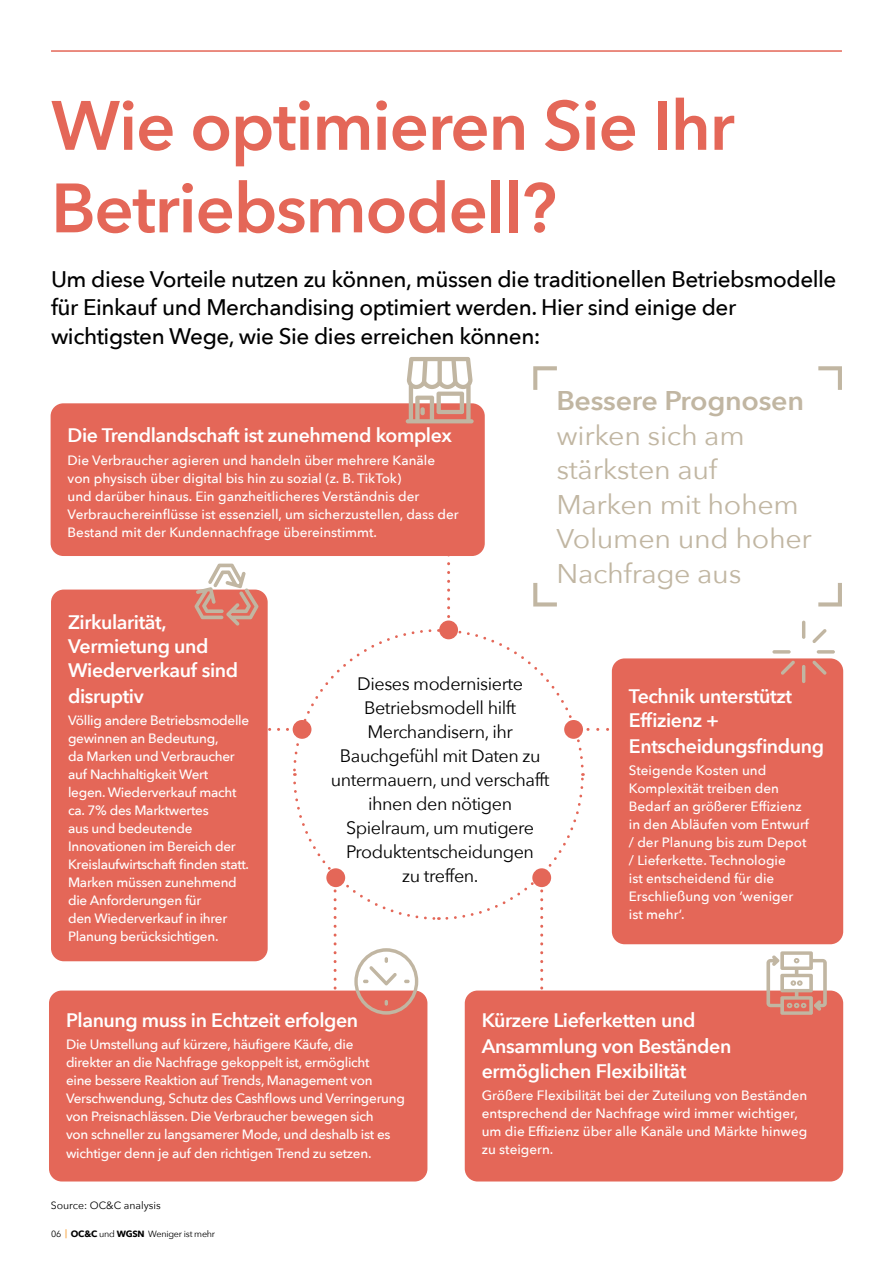
<style>
.page{position:relative;width:893px;height:1263px;background:#fff}
.page>*{position:absolute;margin:0;border:0;box-sizing:border-box;transform-origin:0 0}
.t1{font:600 69px/82.5px "Avenir Next";letter-spacing:-.02em;color:#e46758}
.t2{font:27px/34.5px "Avenir Next";letter-spacing:-.01em;color:#c1b6a2;scale:1.06 1}
.t3{font:600 27px "Avenir Next";letter-spacing:-.01em;color:#c1b6a2;scale:1.06 1}
.t4{font:500 22.5px/28.5px "Avenir Next";letter-spacing:-.02em;color:#000}
.t5{font:600 19.5px/24.5px "Avenir Next";letter-spacing:-.02em;color:#fff}
.t6{font:18px/24px "Avenir Next";letter-spacing:-.025em;color:#000;text-align:center}
.t7{font:500 13.5px/18px "Avenir Next";letter-spacing:-.02em;color:#fff}
.t8{font:500 13.5px/18px "Avenir Next";color:#fff}
.t9{font:10.5px "Avenir Next";color:#000}
.t10{font:9px "Avenir Next";letter-spacing:-.025em;color:#000}
.s1{font-weight:700}
</style>
<div class="page">
<hr style="left:892px;top:0;width:1px;height:1263px;background:#f7a746">
<hr style="left:51px;top:50px;width:791px;height:2px;background:#e46758">
<svg style="left:533px;top:366px;width:24px;height:24px"></svg>
<svg style="left:818px;top:366px;width:24px;height:24px"></svg>
<svg style="left:818px;top:583px;width:24px;height:23px"></svg>
<div style="left:51px;top:403px;width:434px;height:153px;background:#e46758;border-radius:13px"></div>
<div style="left:612px;top:658px;width:231px;height:286px;background:#e46758;border-radius:13px"></div>
<div style="left:465px;top:990px;width:378px;height:191px;background:#e46758;border-radius:13px"></div>
<div style="left:49px;top:990px;width:378px;height:191px;background:#e46758;border-radius:13px"></div>
<div style="left:51px;top:589px;width:217px;height:372px;background:#e46758;border-radius:13px"></div>
<svg style="left:406px;top:357px;width:68px;height:66px"></svg>
<hr style="left:802px;top:621px;width:3px;height:18px;background:#c1b6a2;border-radius:2px">
<svg style="left:812px;top:629px;width:15px;height:14px"></svg>
<svg style="left:817px;top:650px;width:18px;height:4px"></svg>
<svg style="left:812px;top:660px;width:15px;height:15px"></svg>
<hr style="left:802px;top:665px;width:3px;height:18px;background:#c1b6a2;border-radius:2px">
<svg style="left:781px;top:660px;width:14px;height:15px"></svg>
<svg style="left:772px;top:650px;width:19px;height:4px"></svg>
<svg style="left:766px;top:951px;width:61px;height:64px"></svg>
<svg style="left:194px;top:555px;width:443px;height:460px"></svg>
<h1 class="t1" style="left:51px;top:83px;width:685px">Wie optimieren Sie Ihr<br>Betriebsmodell?</h1>
<h3 class="t4" style="left:51px;top:264px;width:787px">Um diese Vorteile nutzen zu können, müssen die traditionellen Betriebsmodelle für Einkauf und Merchandising optimiert werden. Hier sind einige der wichtigsten Wege, wie Sie dies erreichen können:</h3>
<h3 class="t5" style="left:68px;top:423px;width:386px">Die Trendlandschaft ist zunehmend komplex</h3>
<p class="t8" style="left:68px;top:450px;width:393px">Die Verbraucher agieren und handeln über mehrere Kanäle von physisch über digital bis hin zu sozial (z. B. TikTok)<br>und darüber hinaus. Ein ganzheitlicheres Verständnis der Verbrauchereinflüsse ist essenziell, um sicherzustellen, dass der Bestand mit der Kundennachfrage übereinstimmt.</p>
<h2 class="t3" style="left:556px;top:378px;width:235px">Bessere Prognosen</h2>
<h2 class="t2" style="left:556px;top:417px;width:243px">wirken sich am stärksten auf<br>Marken mit hohem<br>Volumen und hoher<br>Nachfrage aus</h2>
<h3 class="t5" style="left:68px;top:610px;width:172px">Zirkularität,<br>Vermietung und<br>Wiederverkauf sind disruptiv</h3>
<p class="t7" style="left:68px;top:711px;width:183px">Völlig andere Betriebsmodelle gewinnen an Bedeutung,<br>da Marken und Verbraucher auf Nachhaltigkeit Wert<br>legen. Wiederverkauf macht ca. 7% des Marktwertes<br>aus und bedeutende<br>Innovationen im Bereich der<br>Kreislaufwirtschaft finden statt.<br>Marken müssen zunehmend die Anforderungen für<br>den Wiederverkauf in ihrer<br>Planung berücksichtigen.</p>
<h3 class="t6" style="left:331px;top:671px;width:220px">Dieses modernisierte<br>Betriebsmodell hilft<br>Merchandisern, ihr<br>Bauchgefühl mit Daten zu untermauern, und verschafft ihnen den nötigen<br>Spielraum, um mutigere<br>Produktentscheidungen<br>zu treffen.</h3>
<h3 class="t5" style="left:629px;top:683px;width:197px">Technik unterstützt<br>Effizienz +<br>Entscheidungsfindung</h3>
<p class="t8" style="left:629px;top:761px;width:182px">Steigende Kosten und<br>Komplexität treiben den<br>Bedarf an größerer Effizienz in den Abläufen vom Entwurf / der Planung bis zum Depot / Lieferkette. Technologie<br>ist entscheidend für die<br>Erschließung von ‘weniger ist mehr‘.</p>
<h3 class="t5" style="left:66px;top:1007px;width:294px">Planung muss in Echtzeit erfolgen</h3>
<p class="t7" style="left:66px;top:1035px;width:340px">Die Umstellung auf kürzere, häufigere Käufe, die<br>direkter an die Nachfrage gekoppelt ist, ermöglicht<br>eine bessere Reaktion auf Trends, Management von Verschwendung, Schutz des Cashflows und Verringerung von Preisnachlässen. Die Verbraucher bewegen sich<br>von schneller zu langsamerer Mode, und deshalb ist es wichtiger denn je auf den richtigen Trend zu setzen.</p>
<p class="t9" style="left:51px;top:1196px;width:112px">Source: OC&amp;C analysis</p>
<p class="t10" style="left:51px;top:1227px;width:166px">06 <sup>|</sup> <span class="s1">OC&amp;C</span> und <span class="s1">WGSN</span> Weniger ist mehr</p>
<h3 class="t5" style="left:482px;top:1007px;width:251px;line-height:25.5px">Kürzere Lieferketten und<br>Ansammlung von Beständen ermöglichen Flexibilität</h3>
<p class="t8" style="left:482px;top:1086px;width:327px">Größere Flexibilität bei der Zuteilung von Beständen entsprechend der Nachfrage wird immer wichtiger, um die Effizienz über alle Kanäle und Märkte hinweg zu steigern.</p>
</div>
